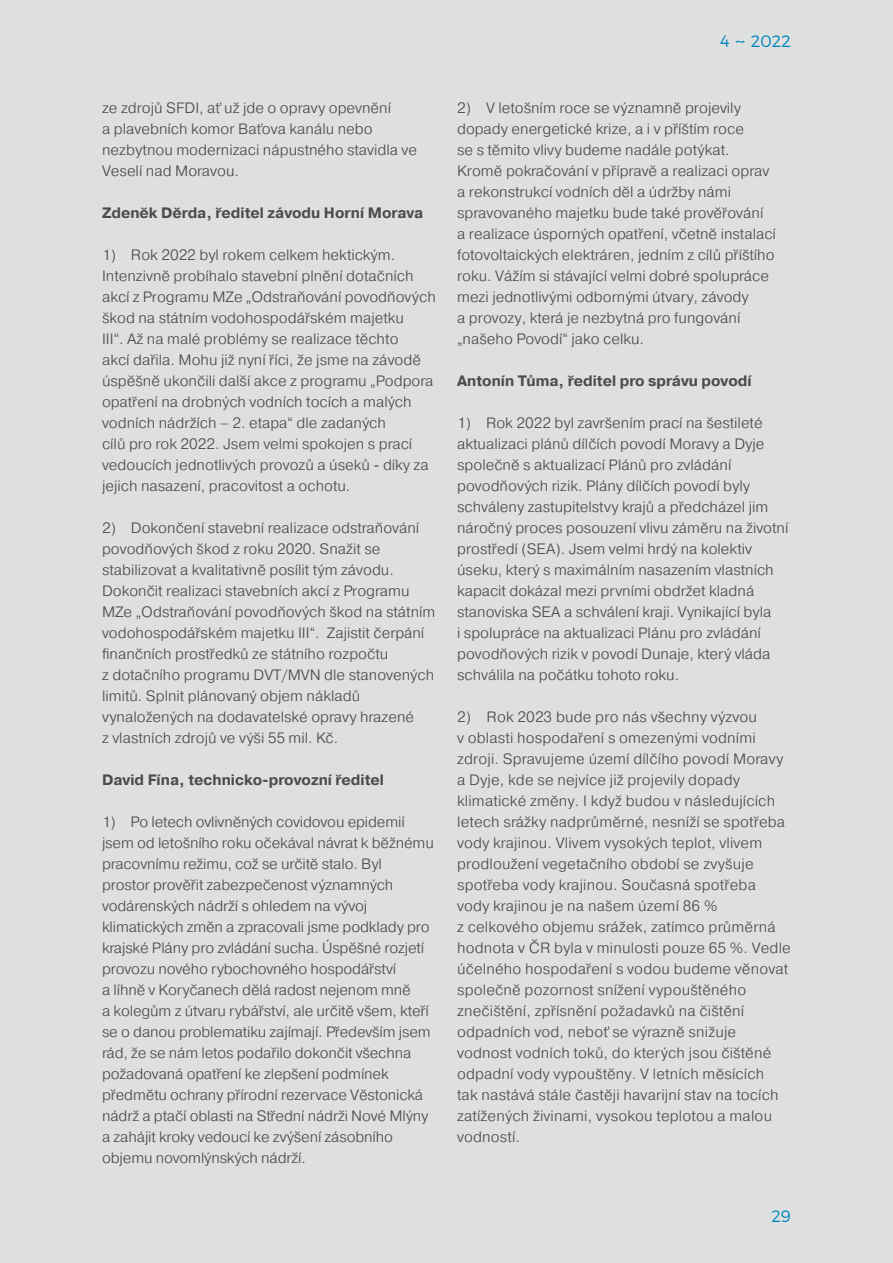
<style>
.page{position:relative;width:893px;height:1263px;background:#dde0df}
.page>*{position:absolute;margin:0;border:0;box-sizing:border-box;transform-origin:0 0}
.t1{font:300 16.5px "Montserrat";color:#0083bf}
.t2{font:300 15px/21px "Pragmatica";color:#4b4c4d}
.t3{font:700 15px "Pragmatica";color:#4b4c4d}
</style>
<div class="page">
<p class="t2" style="left:102px;top:97px;width:317px">ze zdrojů SFDI, ať už jde o opravy opevnění<br>a plavebních komor Baťova kanálu nebo nezbytnou modernizaci nápustného stavidla ve Veselí nad Moravou.</p>
<p class="t3" style="left:102px;top:203px;width:323px">Zdeněk Děrda, ředitel závodu Horní Morava</p>
<p class="t2" style="left:102px;top:244px;width:335px">1) Rok 2022 byl rokem celkem hektickým.<br>Intenzivně probíhalo stavební plnění dotačních akcí z Programu MZe „Odstraňování povodňových škod na státním vodohospodářském majetku<br>III“. Až na malé problémy se realizace těchto<br>akcí dařila. Mohu již nyní říci, že jsme na závodě úspěšně ukončili další akce z programu „Podpora opatření na drobných vodních tocích a malých vodních nádržích – 2. etapa“ dle zadaných<br>cílů pro rok 2022. Jsem velmi spokojen s prací vedoucích jednotlivých provozů a úseků - díky za jejich nasazení, pracovitost a ochotu.</p>
<p class="t2" style="left:102px;top:517px;width:335px">2) Dokončení stavební realizace odstraňování povodňových škod z roku 2020. Snažit se stabilizovat a kvalitativně posílit tým závodu.<br>Dokončit realizaci stavebních akcí z Programu MZe „Odstraňování povodňových škod na státním vodohospodářském majetku III“. Zajistit čerpání finančních prostředků ze státního rozpočtu<br>z dotačního programu DVT/MVN dle stanovených limitů. Splnit plánovaný objem nákladů vynaložených na dodavatelské opravy hrazené<br>z vlastních zdrojů ve výši 55 mil. Kč.</p>
<p class="t3" style="left:102px;top:770px;width:283px">David Fína, technicko-provozní ředitel</p>
<p class="t2" style="left:102px;top:811px;width:333px">1) Po letech ovlivněných covidovou epidemií jsem od letošního roku očekával návrat k běžnému pracovnímu režimu, což se určitě stalo. Byl<br>prostor prověřit zabezpečenost významných vodárenských nádrží s ohledem na vývoj klimatických změn a zpracovali jsme podklady pro krajské Plány pro zvládání sucha. Úspěšné rozjetí provozu nového rybochovného hospodářství<br>a líhně v Koryčanech dělá radost nejenom mně<br>a kolegům z útvaru rybářství, ale určitě všem, kteří se o danou problematiku zajímají. Především jsem rád, že se nám letos podařilo dokončit všechna požadovaná opatření ke zlepšení podmínek předmětu ochrany přírodní rezervace Věstonická nádrž a ptačí oblasti na Střední nádrži Nové Mlýny a zahájit kroky vedoucí ke zvýšení zásobního objemu novomlýnských nádrží.</p>
<p class="t1" style="left:720px;top:32px;width:72px">4 ~ 2022</p>
<p class="t2" style="left:457px;top:97px;width:320px">2) V letošním roce se významně projevily dopady energetické krize, a i v příštím roce<br>se s těmito vlivy budeme nadále potýkat.<br>Kromě pokračování v přípravě a realizaci oprav a rekonstrukcí vodních děl a údržby námi spravovaného majetku bude také prověřování<br>a realizace úsporných opatření, včetně instalací fotovoltaických elektráren, jedním z cílů příštího roku. Vážím si stávající velmi dobré spolupráce mezi jednotlivými odbornými útvary, závody<br>a provozy, která je nezbytná pro fungování „našeho Povodí“ jako celku.</p>
<p class="t3" style="left:457px;top:371px;width:296px">Antonín Tůma, ředitel pro správu povodí</p>
<p class="t2" style="left:457px;top:412px;width:333px">1) Rok 2022 byl završením prací na šestileté aktualizaci plánů dílčích povodí Moravy a Dyje společně s aktualizací Plánů pro zvládání povodňových rizik. Plány dílčích povodí byly schváleny zastupitelstvy krajů a předcházel jim náročný proces posouzení vlivu záměru na životní prostředí (SEA). Jsem velmi hrdý na kolektiv úseku, který s maximálním nasazením vlastních kapacit dokázal mezi prvními obdržet kladná stanoviska SEA a schválení kraji. Vynikající byla<br>i spolupráce na aktualizaci Plánu pro zvládání povodňových rizik v povodí Dunaje, který vláda schválila na počátku tohoto roku.</p>
<p class="t2" style="left:457px;top:706px;width:335px">2) Rok 2023 bude pro nás všechny výzvou<br>v oblasti hospodaření s omezenými vodními zdroji. Spravujeme území dílčího povodí Moravy a Dyje, kde se nejvíce již projevily dopady klimatické změny. I když budou v následujících letech srážky nadprůměrné, nesníží se spotřeba vody krajinou. Vlivem vysokých teplot, vlivem prodloužení vegetačního období se zvyšuje spotřeba vody krajinou. Současná spotřeba vody krajinou je na našem území 86 %<br>z celkového objemu srážek, zatímco průměrná hodnota v ČR byla v minulosti pouze 65 %. Vedle účelného hospodaření s vodou budeme věnovat společně pozornost snížení vypouštěného znečištění, zpřísnění požadavků na čištění odpadních vod, neboť se výrazně snižuje vodnost vodních toků, do kterých jsou čištěné odpadní vody vypouštěny. V letních měsících<br>tak nastává stále častěji havarijní stav na tocích zatížených živinami, vysokou teplotou a malou vodností.</p>
<p class="t1" style="left:771px;top:1206px;width:21px">29</p>
</div>
